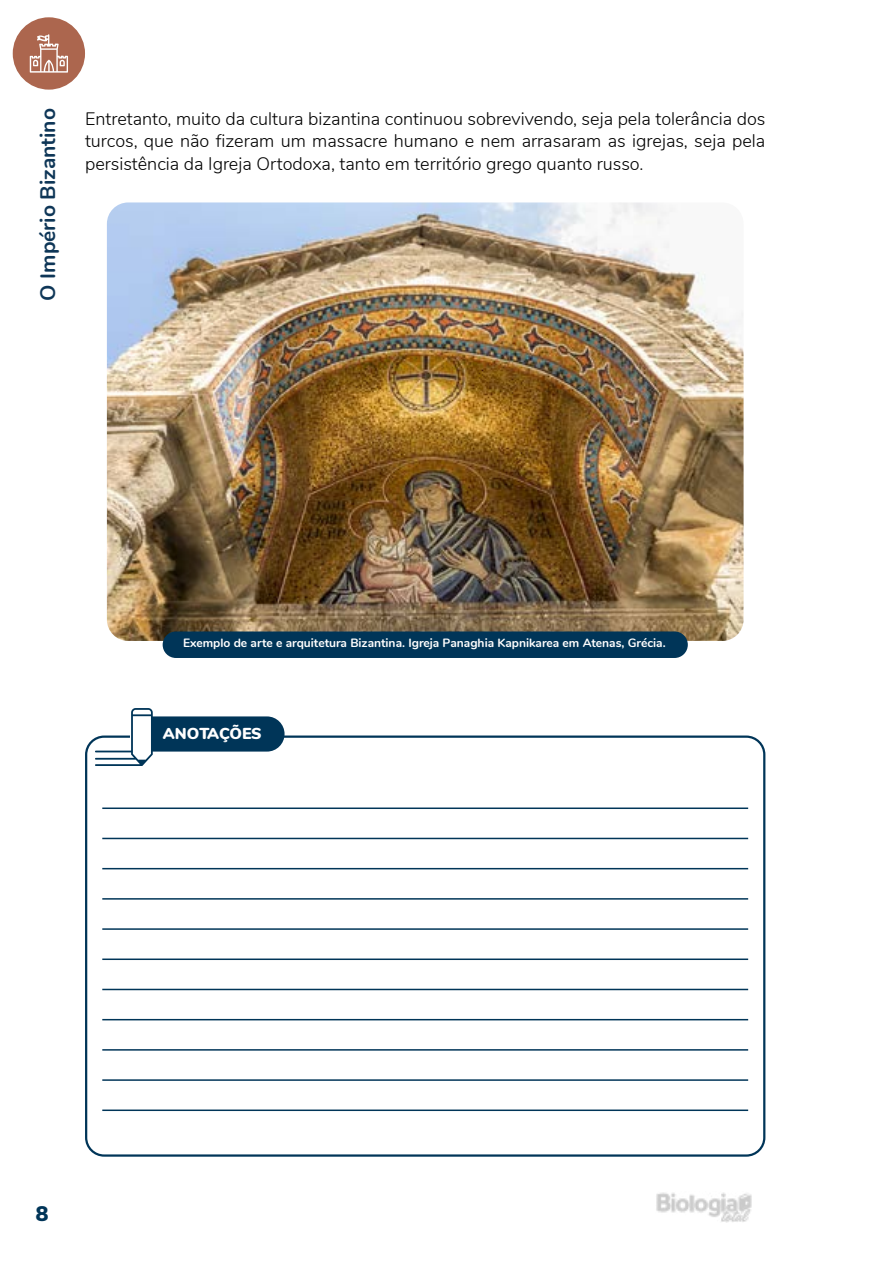
<style>
.page{position:relative;width:893px;height:1263px;background:#fff}
.page>*{position:absolute;margin:0;border:0;box-sizing:border-box;transform-origin:0 0}
.t1{font:700 21px "Nunito";color:#0e3657}
.t2{font:900 21px "Nunito";color:#003558}
.t3{font:300 18px/22.5px "Nunito";color:#000;text-align:justify}
.t4{font:900 15.9px "Nunito";color:#fff}
.t5{font:700 12px "Nunito";color:#fff}
</style>
<div class="page">
<img style="left:656px;top:1192px;width:96px;height:30px">
<div style="left:13px;top:17px;width:72px;height:73px;background:#ac664e;border-radius:50%"></div>
<svg style="left:30px;top:34px;width:38px;height:39px"></svg>
<img style="left:107px;top:202px;width:637px;height:439px">
<div style="left:163px;top:631px;width:525px;height:27px;background:#003558;border-radius:13px"></div>
<div style="left:85px;top:735px;width:680px;height:422px;border:2px solid #003558;border-radius:18px"></div>
<svg style="left:95px;top:708px;width:190px;height:58px"></svg>
<hr style="left:102px;top:807px;width:646px;height:2px;background:#003558">
<hr style="left:102px;top:838px;width:646px;height:1px;background:#003558">
<hr style="left:102px;top:868px;width:646px;height:1px;background:#003558">
<hr style="left:102px;top:898px;width:646px;height:2px;background:#003558">
<hr style="left:102px;top:928px;width:646px;height:2px;background:#003558">
<hr style="left:102px;top:958px;width:646px;height:2px;background:#003558">
<hr style="left:102px;top:989px;width:646px;height:1px;background:#003558">
<hr style="left:102px;top:1019px;width:646px;height:1px;background:#003558">
<hr style="left:102px;top:1049px;width:646px;height:2px;background:#003558">
<hr style="left:102px;top:1079px;width:646px;height:2px;background:#003558">
<hr style="left:102px;top:1109px;width:646px;height:2px;background:#003558">
<p class="t1" style="left:32px;top:301px;width:194px;rotate:-90deg">O Império Bizantino</p>
<p class="t3" style="left:85px;top:106px;width:682px">Entretanto, muito da cultura bizantina continuou sobrevivendo, seja pela tolerância dos turcos, que não fizeram um massacre humano e nem arrasaram as igrejas, seja pela persistência da Igreja Ortodoxa, tanto em território grego quanto russo.</p>
<p class="t5" style="left:183px;top:634px;width:484px">Exemplo de arte e arquitetura Bizantina. Igreja Panaghia Kapnikarea em Atenas, Grécia.</p>
<p class="t4" style="left:163px;top:722px;width:100px">ANOTAÇÕES</p>
<p class="t2" style="left:36px;top:1198px;width:14px">8</p>
</div>
